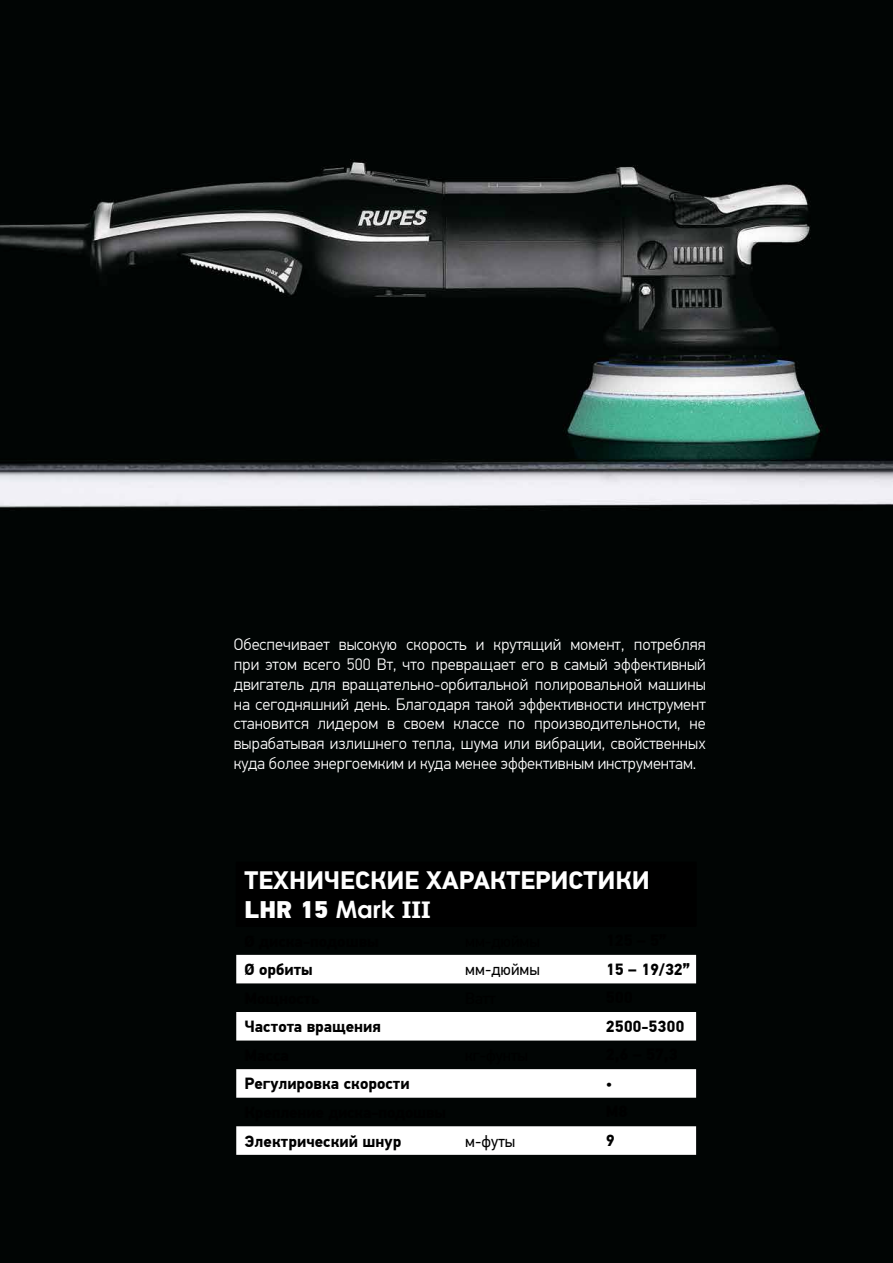
<style>
.page{position:relative;width:893px;height:1263px;background:#fff}
.page>*{position:absolute;margin:0;border:0;box-sizing:border-box;transform-origin:0 0}
.t1{font:700 25.2px "PF Din Text Pro";color:#fff}
.t2{font:900 24px "PF Din Text Pro";color:#fff}
.t3{font:300 16.5px/19.8px "PF Din Text Pro";color:#fff;text-align:justify}
.t4{font:700 16.2px "PF Din Text Pro";color:#000}
.t5{font:16.2px "PF Din Text Pro";color:#000}
.s1{font-family:"Century Gothic";font-weight:700}
.s2{font-family:"Bookman Old Style";font-weight:700}
</style>
<div class="page">
<img style="left:0;top:0;width:893px;height:1263px">
<div style="left:236px;top:862px;width:460px;height:64px;background:#000"></div>
<svg style="left:236px;top:955px;width:460px;height:200px"></svg>
<svg style="left:236px;top:1012px;width:460px;height:86px"></svg>
<hr style="left:696px;top:862px;width:1px;height:64px;background:#000">
<p class="t3" style="left:234px;top:635px;width:473px">Обеспечивает высокую скорость и крутящий момент, потребляя при этом всего 500 Вт, что превращает его в самый эффективный двигатель для вращательно-орбитальной полировальной машины на сегодняшний день. Благодаря такой эффективности инструмент становится лидером в своем классе по производительности, не вырабатывая излишнего тепла, шума или вибрации, свойственных куда более энергоемким и куда менее эффективным инструментам.</p>
<h1 class="t1" style="left:244px;top:865px;width:407px">ТЕХНИЧЕСКИЕ ХАРАКТЕРИСТИКИ</h1>
<h2 class="t2" style="left:244px;top:894px;width:188px">LHR 15 <span class="s1">Mark</span> <span class="s2">III</span></h2>
<p class="t4" style="left:244px;top:960px;width:70px">Ø орбиты</p>
<p class="t5" style="left:465px;top:960px;width:76px">мм-дюймы</p>
<p class="t4" style="left:606px;top:959px;width:86px">15 – 19/32”</p>
<p class="t4" style="left:244px;top:1017px;width:138px">Частота вращения</p>
<p class="t4" style="left:606px;top:1016px;width:80px">2500-5300</p>
<p class="t4" style="left:244px;top:1074px;width:167px">Регулировка скорости</p>
<p class="t5" style="left:606px;top:1074px;width:8px">•</p>
<p class="t4" style="left:244px;top:1131px;width:158px">Электрический шнур</p>
<p class="t5" style="left:465px;top:1131px;width:51px">м-футы</p>
<p class="t4" style="left:606px;top:1130px;width:10px">9</p>
</div>
